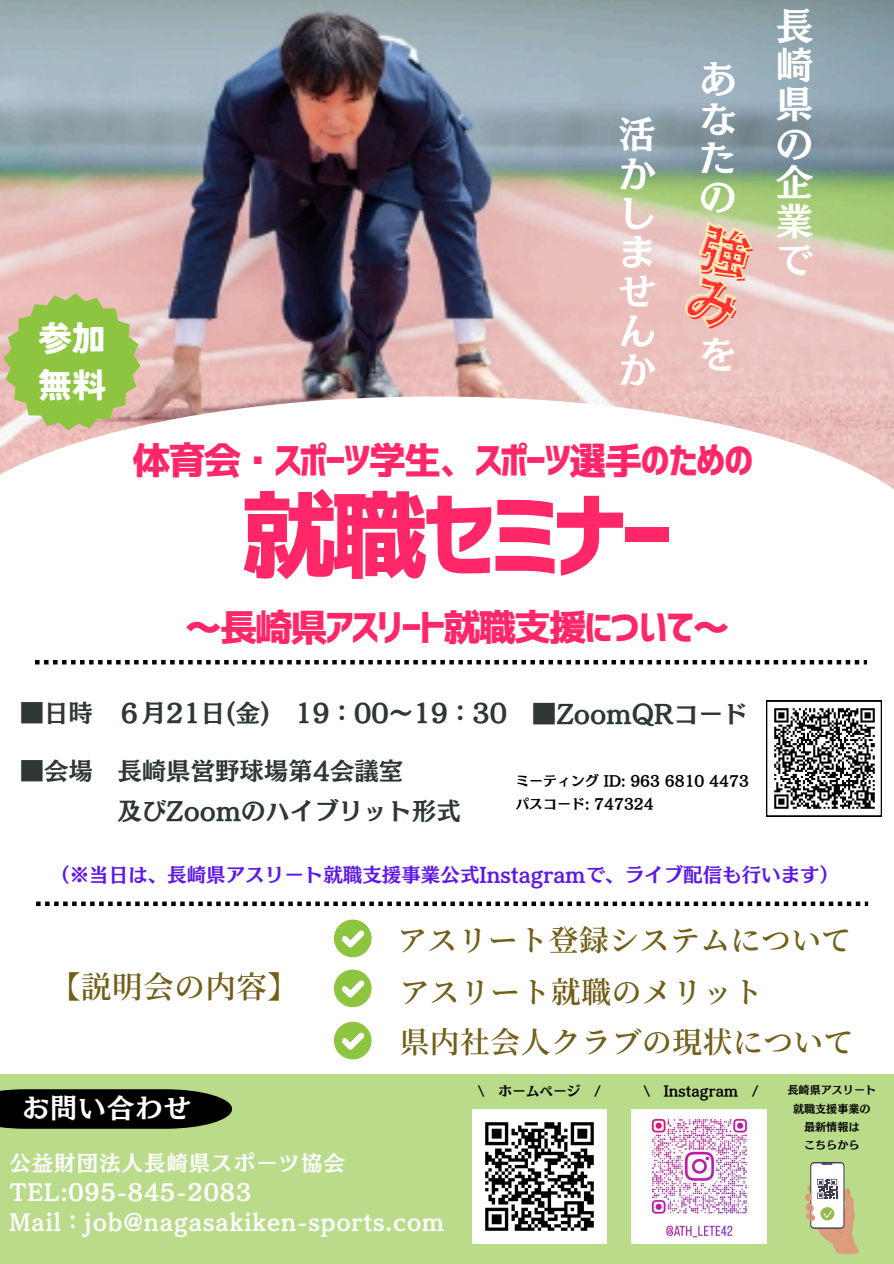
<style>
.page{position:relative;width:894px;height:1264px;background:#fff}
.page>*{position:absolute;margin:0;border:0;box-sizing:border-box;transform-origin:0 0}
.t1{font:97.05px "Corporate Logo Bold";letter-spacing:-.07em;color:#ff2768}
.t2{font:38.1px "Corporate Logo Bold";letter-spacing:-.07em;color:#ff2768}
.t3{font:37.95px "Corporate Logo Bold";letter-spacing:-.07em;color:#ff2768}
.t4{font:37.5px/39px "Canva Mode Min A Std B";color:#fff;text-align:justify}
.t5{font:900 34.2px "Tsunagi Gothic";color:#fff}
.t6{font:600 30.45px "Source Han Serif JP";letter-spacing:.02em;color:#725e18}
.t7{font:600 29.7px "Source Han Serif JP";letter-spacing:.02em;color:#725e18}
.t8{font:27.15px "Canva Mode Min A Std B";letter-spacing:.045em;color:#fff}
.t9{font:24.6px "Canva Mode Min A Std B";color:#2e3734}
.t10{font:24.45px "Canva Mode Min A Std B";color:#2e3734}
.t11{font:21.45px "Canva Mode Min A Std B";letter-spacing:.045em;color:#fff}
.t12{font:19.5px "Canva Mode Min A Std B";color:#5e17eb}
.t13{font:13.95px "Canva Mode Min A Std B";color:#000}
.t14{font:13.65px "Canva Mode Min A Std B";color:#000}
.t15{font:11.1px "Canva Mode Min A Std B";color:#000}
</style>
<div class="page">
<img style="left:0;top:0;width:893px;height:396px">
<svg style="left:3px;top:293px;width:138px;height:103px;background:#a3c35c"></svg>
<div style="left:0;top:1074px;width:893px;height:189px;background:#b9db8a"></div>
<svg style="left:0;top:1089px;width:232px;height:39px;background:#0b0e08"></svg>
<img style="left:631px;top:1109px;width:135px;height:133px">
<img style="left:472px;top:1109px;width:134px;height:134px">
<svg style="left:810px;top:1161px;width:34px;height:67px"></svg>
<div style="left:811px;top:1163px;width:32px;height:64px;background:#fff;border-radius:3px"></div>
<svg style="left:821px;top:1162px;width:11px;height:2px"></svg>
<svg style="left:805px;top:1178px;width:54px;height:76px"></svg>
<svg style="left:0;top:396px;width:893px;height:269px"></svg>
<svg style="left:766px;top:700px;width:115px;height:116px"></svg>
<svg style="left:334px;top:919px;width:37px;height:38px"></svg>
<svg style="left:334px;top:969px;width:37px;height:38px"></svg>
<svg style="left:334px;top:1021px;width:37px;height:38px"></svg>
<svg style="left:35px;top:660px;width:831px;height:4px"></svg>
<svg style="left:36px;top:901px;width:831px;height:5px"></svg>
<svg style="left:679px;top:217px;width:79px;height:117px;background:#ebcdbe"></svg>
<p class="t5" style="left:38px;top:321px;width:69px">参加</p>
<p class="t5" style="left:38px;top:368px;width:69px">無料</p>
<p class="t4" style="left:618px;top:114px;width:39px">活かしませんか</p>
<h6 class="t4" style="left:699px;top:59px;width:39px">あなたの</h6>
<h6 class="t4" style="left:699px;top:334px;width:39px">を</h6>
<p class="t2" style="left:133px;top:441px;width:623px">体育会・スポーツ学生、スポーツ選手のための</p>
<p class="t1" style="left:240px;top:487px;width:434px">就職セミナー</p>
<h1 class="t3" style="left:184px;top:608px;width:547px">～長崎県アスリート就職支援について～</h1>
<p class="t10" style="left:20px;top:700px;width:488px">■日時 ６月21日(金) 19：00～19：30</p>
<p class="t10" style="left:20px;top:758px;width:385px">■会場 長崎県営野球場第4会議室</p>
<p class="t10" style="left:117px;top:798px;width:345px">及びZoomのハイブリット形式</p>
<p class="t9" style="left:531px;top:701px;width:217px">■ZoomQRコード</p>
<p class="t13" style="left:515px;top:773px;width:235px">ミーティング ID: 963 6810 4473</p>
<p class="t13" style="left:515px;top:797px;width:140px">パスコード: 747324</p>
<h4 class="t4" style="left:775px;top:7px;width:39px">長崎県の企業で</h4>
<p class="t12" style="left:50px;top:865px;width:790px">（※当日は、長崎県アスリート就職支援事業公式Instagramで、ライブ配信も行います）</p>
<p class="t6" style="left:50px;top:963px;width:249px">【説明会の内容】</p>
<h3 class="t7" style="left:397px;top:916px;width:455px">アスリート登録システムについて</h3>
<h3 class="t7" style="left:399px;top:968px;width:364px">アスリート就職のメリット</h3>
<h4 class="t7" style="left:399px;top:1019px;width:455px">県内社会人クラブの現状について</h4>
<p class="t8" style="left:22px;top:1093px;width:170px">お問い合わせ</p>
<p class="t11" style="left:9px;top:1151px;width:337px">公益財団法人長崎県スポーツ協会</p>
<p class="t11" style="left:9px;top:1181px;width:243px">TEL:095-845-2083</p>
<p class="t11" style="left:9px;top:1210px;width:436px">Mail：job@nagasakiken-sports.com</p>
<h6 class="t14" style="left:478px;top:1084px;width:124px">\ ホームページ /</h6>
<p class="t14" style="left:643px;top:1084px;width:117px">\ Instagram /</p>
<h6 class="t15" style="left:787px;top:1084px;width:90px">長崎県アスリート</h6>
<p class="t15" style="left:792px;top:1102px;width:79px">就職支援事業の</p>
<h6 class="t15" style="left:803px;top:1121px;width:57px">最新情報は</h6>
<p class="t15" style="left:803px;top:1139px;width:57px">こちらから</p>
</div>
